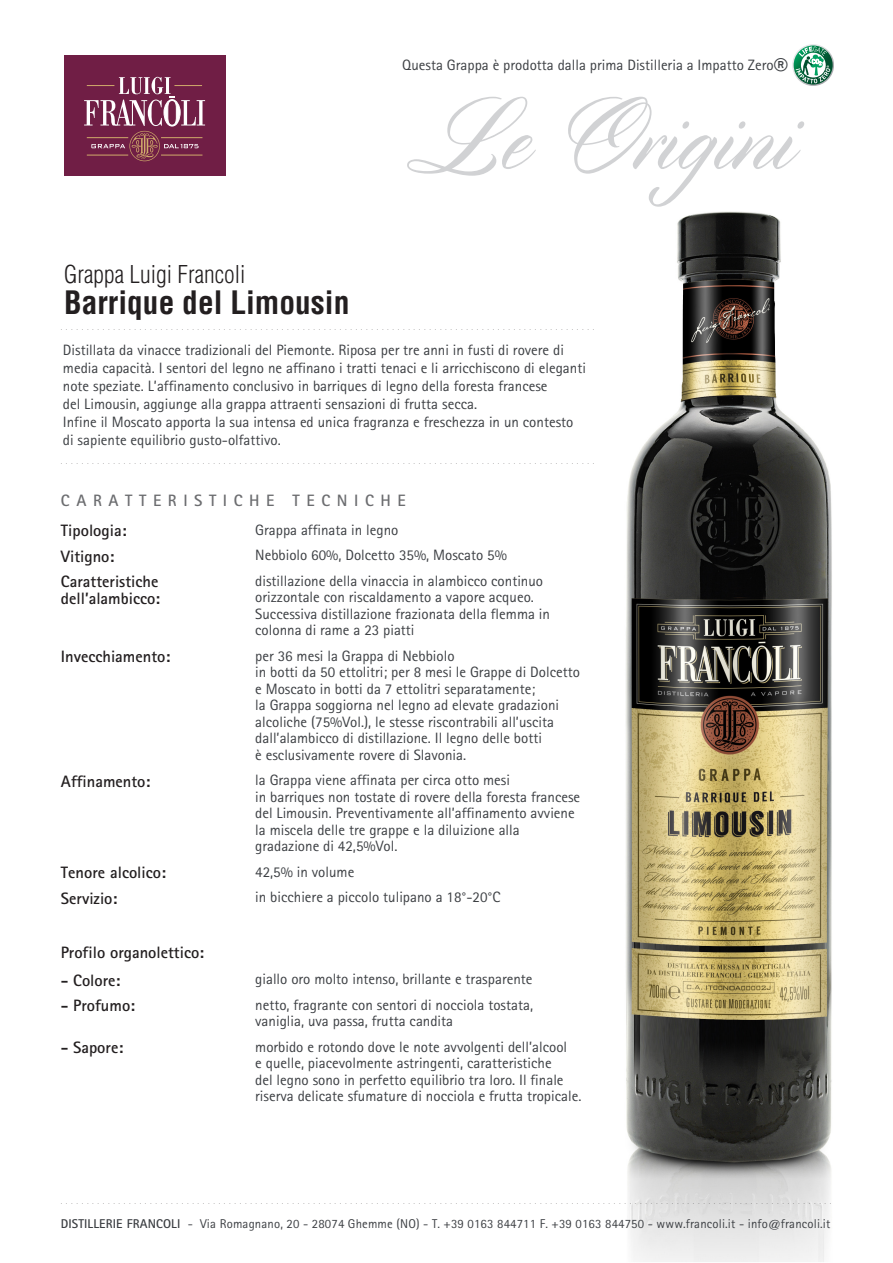
<style>
.page{position:relative;width:893px;height:1263px;background:#fff}
.page>*{position:absolute;margin:0;border:0;box-sizing:border-box;transform-origin:0 0}
.t1{font:120.9px "Cylburn";color:#d1d2d4}
.t2{font:700 condensed 31.5px "Helvetica LT Std";color:#231f20}
.t3{font:300 condensed 24px "Helvetica LT Std";color:#231f20}
.t4{font:700 16.5px/25.5px "Rotis Sans Serif";color:#231f20}
.t5{font:700 16.5px "Rotis Sans Serif";letter-spacing:.4em;color:#6c6d70}
.t6{font:15px/16.5px "Rotis Sans Serif";color:#3c3f43}
.t7{font:12.75px "Rotis Sans Serif";letter-spacing:.01em;color:#3c3f43}
.t8{font:300 6px "Helvetica LT Std";color:#231f20}
.s1{font-size:28.5px}
.s2{font-weight:700}
</style>
<div class="page">
<img style="left:625px;top:211px;width:207px;height:1049px">
<div style="left:64px;top:56px;width:162px;height:120px;background:#701e45"></div>
<svg style="left:84px;top:77px;width:121px;height:84px"></svg>
<hr style="left:87px;top:137px;width:41px;height:1px;background:#d0ab6b">
<hr style="left:161px;top:137px;width:41px;height:1px;background:#d0ab6b">
<hr style="left:87px;top:155px;width:41px;height:1px;background:#d0ab6b">
<hr style="left:161px;top:155px;width:41px;height:1px;background:#d0ab6b">
<svg style="left:792px;top:44px;width:42px;height:42px"></svg>
<p class="t6" style="left:402px;top:57px;width:387px">Questa Grappa è prodotta dalla prima Distilleria a Impatto Zero<span class="s1">®</span></p>
<p class="t3" style="left:64px;top:259px;width:183px">Grappa Luigi Francoli</p>
<p class="t2" style="left:64px;top:283px;width:287px">Barrique del Limousin</p>
<p class="t1" style="left:411px;top:70px;width:382px">Le Origini</p>
<p class="t8" style="left:61px;top:324px;width:535px">......................................................................................................</p>
<p class="t6" style="left:63px;top:341px;width:524px;line-height:18px">Distillata da vinacce tradizionali del Piemonte. Riposa per tre anni in fusti di rovere di media capacità. I sentori del legno ne affinano i tratti tenaci e li arricchiscono di eleganti note speziate. L’affinamento conclusivo in barriques di legno della foresta francese<br>del Limousin, aggiunge alla grappa attraenti sensazioni di frutta secca.<br>Infine il Moscato apporta la sua intensa ed unica fragranza e freschezza in un contesto di sapiente equilibrio gusto-olfattivo.</p>
<p class="t8" style="left:61px;top:459px;width:535px">......................................................................................................</p>
<p class="t5" style="left:61px;top:490px;width:346px">CARATTERISTICHE TECNICHE</p>
<p class="t4" style="left:61px;top:518px;width:99px">Tipologia:<br>Vitigno:<br>Caratteristiche</p>
<p class="t4" style="left:61px;top:585px;width:101px">dell’alambicco:</p>
<p class="t4" style="left:61px;top:644px;width:111px">Invecchiamento:</p>
<p class="t4" style="left:61px;top:768px;width:91px">Affinamento:</p>
<p class="t4" style="left:61px;top:860px;width:107px">Tenore alcolico:<br>Servizio:</p>
<p class="t4" style="left:61px;top:939px;width:145px">Profilo organolettico:</p>
<p class="t4" style="left:61px;top:967px;width:61px">- Colore:</p>
<p class="t4" style="left:61px;top:992px;width:76px">- Profumo:</p>
<p class="t4" style="left:61px;top:1034px;width:64px">- Sapore:</p>
<p class="t6" style="left:255px;top:517px;width:289px;line-height:25.5px">Grappa affinata in legno<br>Nebbiolo 60%, Dolcetto 35%, Moscato 5% distillazione della vinaccia in alambicco continuo</p>
<p class="t6" style="left:255px;top:589px;width:296px">orizzontale con riscaldamento a vapore acqueo.<br>Successiva distillazione frazionata della flemma in colonna di rame a 23 piatti</p>
<p class="t6" style="left:255px;top:647px;width:326px">per 36 mesi la Grappa di Nebbiolo<br>in botti da 50 ettolitri; per 8 mesi le Grappe di Dolcetto e Moscato in botti da 7 ettolitri separatamente;<br>la Grappa soggiorna nel legno ad elevate gradazioni alcoliche (75%Vol.), le stesse riscontrabili all’uscita dall’alambicco di distillazione. Il legno delle botti<br>è esclusivamente rovere di Slavonia.</p>
<p class="t6" style="left:255px;top:772px;width:327px">la Grappa viene affinata per circa otto mesi<br>in barriques non tostate di rovere della foresta francese del Limousin. Preventivamente all’affinamento avviene la miscela delle tre grappe e la diluizione alla gradazione di 42,5%Vol.</p>
<p class="t6" style="left:255px;top:859px;width:247px;line-height:25.5px">42,5% in volume<br>in bicchiere a piccolo tulipano a 18°-20°C</p>
<p class="t6" style="left:255px;top:966px;width:279px;line-height:25.5px">giallo oro molto intenso, brillante e trasparente netto, fragrante con sentori di nocciola tostata,</p>
<p class="t6" style="left:255px;top:1008px;width:313px;line-height:25.5px">vaniglia, uva passa, frutta candita<br>morbido e rotondo dove le note avvolgenti dell’alcool</p>
<p class="t6" style="left:255px;top:1055px;width:328px">e quelle, piacevolmente astringenti, caratteristiche<br>del legno sono in perfetto equilibrio tra loro. Il finale riserva delicate sfumature di nocciola e frutta tropicale.</p>
<p class="t8" style="left:61px;top:1198px;width:772px">...................................................................................................................................................</p>
<p class="t7" style="left:61px;top:1216px;width:771px"><span class="s2">DISTILLERIE FRANCOLI</span> - Via Romagnano, 20 - 28074 Ghemme (NO) - T. +39 0163 844711 F. +39 0163 844750 - www.francoli.it - info@francoli.it</p>
</div>
